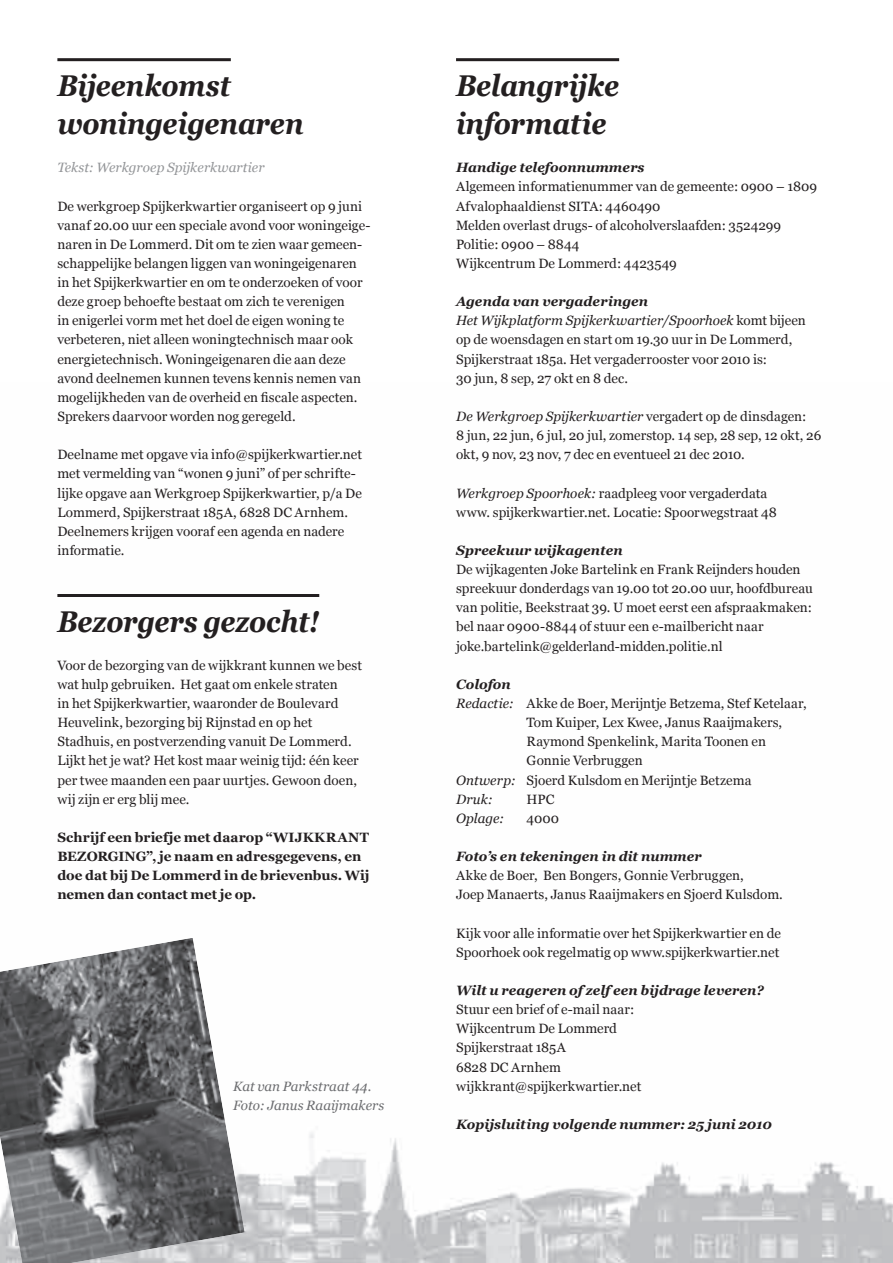
<style>
.page{position:relative;width:893px;height:1263px;background:#fff}
.page>*{position:absolute;margin:0;border:0;box-sizing:border-box;transform-origin:0 0}
.t1{font:italic 700 30px/38.2px "Georgia";letter-spacing:-.01em;color:#231f20;scale:.9 1}
.t2{font:13.5px/19.2px "Georgia";color:#231f20}
.t3{font:italic 700 13.5px "Georgia";letter-spacing:.005em;color:#231f20}
.t4{font:700 13.5px/19.2px "Georgia";color:#231f20}
.t5{font:italic 13.5px/19.2px "Georgia";letter-spacing:-.005em;color:#6c6d70}
.t6{font:italic 13.5px "Georgia";letter-spacing:.005em;color:#939598}
.t7{font:italic 13.5px "Georgia";letter-spacing:.005em;color:#231f20}
.s1{font-weight:700;font-style:italic}
.s2{font-style:italic}
</style>
<div class="page">
<img style="left:245px;top:594px;width:648px;height:669px">
<hr style="left:456px;top:58px;width:163px;height:3px;background:#231f20">
<hr style="left:57px;top:594px;width:262px;height:3px;background:#231f20">
<hr style="left:57px;top:58px;width:174px;height:3px;background:#231f20">
<img style="left:0;top:938px;width:245px;height:325px">
<h1 class="t1" style="left:57px;top:66px;width:275px">Bijeenkomst woningeigenaren</h1>
<p class="t6" style="left:57px;top:160px;width:209px">Tekst: Werkgroep Spijkerkwartier</p>
<p class="t2" style="left:57px;top:196px;width:315px">De werkgroep Spijkerkwartier organiseert op 9 juni vanaf 20.00 uur een speciale avond voor woningeige&shy;naren in De Lommerd. Dit om te zien waar gemeen&shy;schappelijke belangen liggen van woningeigenaren in het Spijkerkwartier en om te onderzoeken of voor deze groep behoefte bestaat om zich te verenigen<br>in enigerlei vorm met het doel de eigen woning te verbeteren, niet alleen woningtechnisch maar ook energietechnisch. Woningeigenaren die aan deze avond deelnemen kunnen tevens kennis nemen van mogelijkheden van de overheid en fiscale aspecten.<br>Sprekers daarvoor worden nog geregeld.</p>
<p class="t2" style="left:57px;top:445px;width:306px">Deelname met opgave via info@spijkerkwartier.net met vermelding van “wonen 9 juni” of per schrifte&shy;lijke opgave aan Werkgroep Spijkerkwartier, p/a De Lommerd, Spijkerstraat 185A, 6828 DC Arnhem.<br>Deelnemers krijgen vooraf een agenda en nadere informatie.</p>
<h1 class="t1" style="left:57px;top:602px;width:292px">Bezorgers gezocht!</h1>
<p class="t2" style="left:57px;top:655px;width:306px">Voor de bezorging van de wijkkrant kunnen we best wat hulp gebruiken. Het gaat om enkele straten<br>in het Spijkerkwartier, waaronder de Boulevard Heuvelink, bezorging bij Rijnstad en op het Stadhuis, en postverzending vanuit De Lommerd.<br>Lijkt het je wat? Het kost maar weinig tijd: één keer per twee maanden een paar uurtjes. Gewoon doen, wij zijn er erg blij mee.</p>
<p class="t4" style="left:57px;top:828px;width:313px">Schrijf een briefje met daarop “WIJKKRANT BEZORGING”, je naam en adresgegevens, en doe dat bij De Lommerd in de brievenbus. Wij nemen dan contact met je op.</p>
<p class="t5" style="left:233px;top:1076px;width:153px">Kat van Parkstraat 44.<br>Foto: Janus Raaijmakers</p>
<h1 class="t1" style="left:456px;top:66px;width:183px">Belangrijke informatie</h1>
<p class="t3" style="left:456px;top:160px;width:190px">Handige telefoonnummers</p>
<p class="t2" style="left:456px;top:177px;width:363px">Algemeen informatienummer van de gemeente: 0900 – 1809<br>Afvalophaaldienst SITA: 4460490<br>Melden overlast drugs- of alcoholverslaafden: 3524299<br>Politie: 0900 – 8844<br>Wijkcentrum De Lommerd: 4423549</p>
<p class="t2" style="left:456px;top:292px;width:351px"><span class="s1">Agenda van vergaderingen<br></span><span class="s2">Het Wijkplatform Spijkerkwartier/Spoorhoek</span> komt bijeen op de woensdagen en start om 19.30 uur in De Lommerd, Spijkerstraat 185a. Het vergaderrooster voor 2010 is:<br>30 jun, 8 sep, 27 okt en 8 dec.</p>
<p class="t2" style="left:456px;top:407px;width:367px"><span class="s2">De Werkgroep Spijkerkwartier</span> vergadert op de dinsdagen:<br>8 jun, 22 jun, 6 jul, 20 jul, zomerstop. 14 sep, 28 sep, 12 okt, 26 okt, 9 nov, 23 nov, 7 dec en eventueel 21 dec 2010.</p>
<p class="t2" style="left:456px;top:483px;width:322px"><span class="s2">Werkgroep Spoorhoek:</span> raadpleeg voor vergaderdata www. spijkerkwartier.net. Locatie: Spoorwegstraat 48</p>
<p class="t3" style="left:456px;top:543px;width:168px">Spreekuur wijkagenten</p>
<p class="t2" style="left:456px;top:560px;width:358px">De wijkagenten Joke Bartelink en Frank Reijnders houden spreekuur donderdags van 19.00 tot 20.00 uur, hoofdbureau van politie, Beekstraat 39. U moet eerst een afspraakmaken: bel naar 0900-8844 of stuur een e-mailbericht naar joke.bartelink@gelderland-midden.politie.nl</p>
<p class="t3" style="left:456px;top:676px;width:56px">Colofon</p>
<p class="t2" style="left:456px;top:694px;width:352px"><span class="s2">Redactie:</span> Akke de Boer, Merijntje Betzema, Stef Ketelaar,</p>
<p class="t2" style="left:527px;top:713px;width:257px">Tom Kuiper, Lex Kwee, Janus Raaijmakers,</p>
<p class="t2" style="left:527px;top:732px;width:241px">Raymond Spenkelink, Marita Toonen en</p>
<p class="t2" style="left:527px;top:751px;width:118px">Gonnie Verbruggen</p>
<p class="t2" style="left:456px;top:770px;width:297px"><span class="s2">Ontwerp:</span> Sjoerd Kulsdom en Merijntje Betzema</p>
<p class="t7" style="left:456px;top:791px;width:38px">Druk:</p>
<p class="t2" style="left:527px;top:789px;width:29px">HPC</p>
<p class="t7" style="left:456px;top:810px;width:50px">Oplage:</p>
<p class="t2" style="left:527px;top:808px;width:34px">4000</p>
<p class="t3" style="left:456px;top:849px;width:247px">Foto’s en tekeningen in dit nummer</p>
<p class="t2" style="left:456px;top:866px;width:328px">Akke de Boer, Ben Bongers, Gonnie Verbruggen,<br>Joep Manaerts, Janus Raaijmakers en Sjoerd Kulsdom.</p>
<p class="t2" style="left:456px;top:923px;width:326px">Kijk voor alle informatie over het Spijkerkwartier en de<br>Spoorhoek ook regelmatig op www.spijkerkwartier.net</p>
<p class="t3" style="left:456px;top:983px;width:309px">Wilt u reageren of zelf een bijdrage leveren?</p>
<p class="t2" style="left:456px;top:1000px;width:187px">Stuur een brief of e-mail naar:<br>Wijkcentrum De Lommerd<br>Spijkerstraat 185A<br>6828 DC Arnhem wijkkrant@spijkerkwartier.net</p>
<p class="t3" style="left:456px;top:1117px;width:317px">Kopijsluiting volgende nummer: 25 juni 2010</p>
</div>
